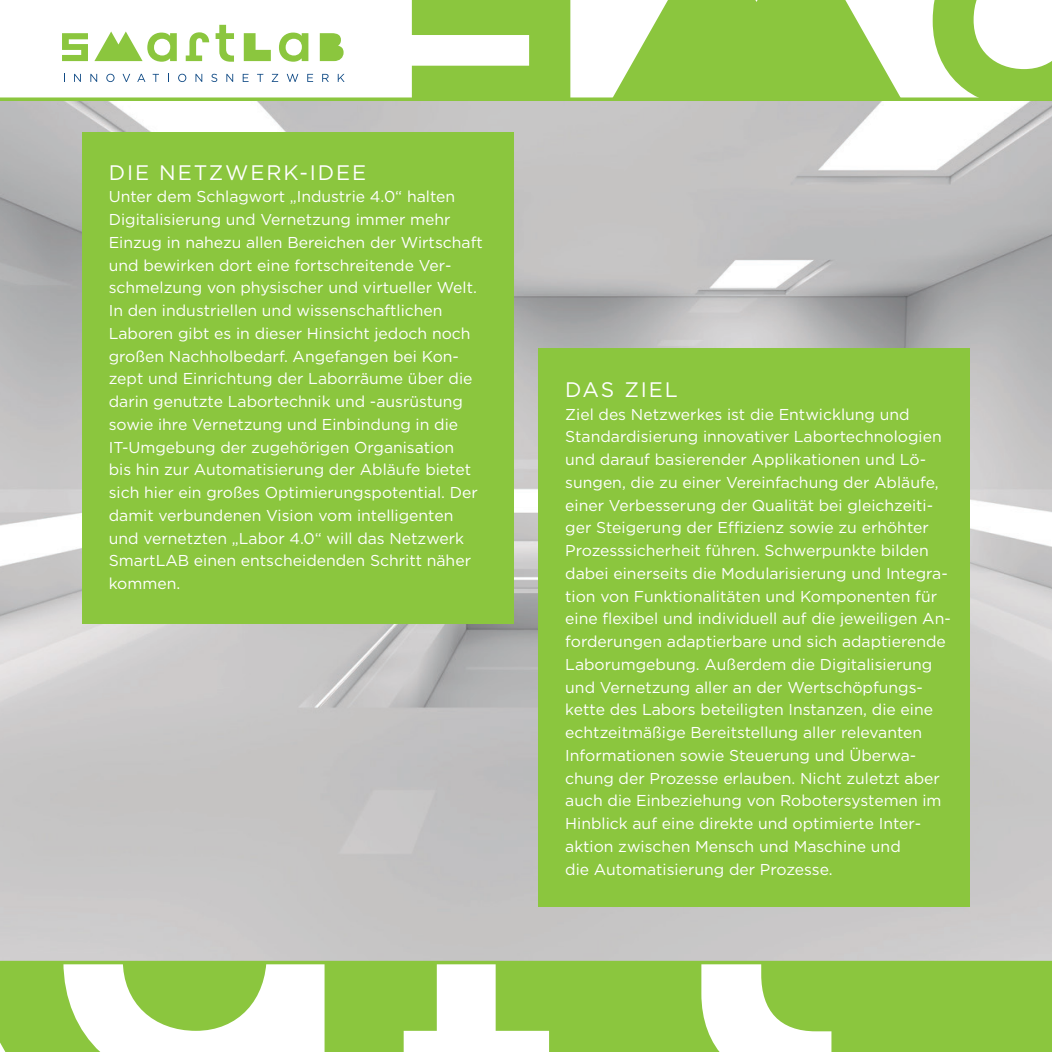
<style>
.page{position:relative;width:1052px;height:1052px;background:#fff}
.page>*{position:absolute;margin:0;border:0;box-sizing:border-box;transform-origin:0 0}
.t1{font:21px "Gotham";letter-spacing:.09em;color:#fff}
.t2{font:700 21px "Century Gothic";letter-spacing:.09em;color:#fff}
.t3{font:15.75px/22.8px "Gotham";color:#fff}
</style>
<div class="page">
<svg style="left:412px;top:0;width:158px;height:97px"></svg>
<svg style="left:613px;top:0;width:287px;height:97px"></svg>
<svg style="left:932px;top:0;width:120px;height:97px"></svg>
<img style="left:0;top:101px;width:1052px;height:860px">
<svg style="left:62px;top:33px;width:26px;height:28px"></svg>
<svg style="left:94px;top:31px;width:83px;height:31px"></svg>
<svg style="left:186px;top:32px;width:23px;height:29px"></svg>
<svg style="left:216px;top:25px;width:18px;height:37px"></svg>
<svg style="left:244px;top:33px;width:27px;height:28px"></svg>
<svg style="left:279px;top:33px;width:29px;height:29px"></svg>
<svg style="left:320px;top:33px;width:23px;height:28px"></svg>
<svg style="left:74px;top:74px;width:7px;height:8px"></svg>
<svg style="left:90px;top:74px;width:7px;height:8px"></svg>
<svg style="left:106px;top:74px;width:8px;height:8px"></svg>
<svg style="left:123px;top:74px;width:7px;height:8px"></svg>
<svg style="left:137px;top:74px;width:8px;height:8px"></svg>
<svg style="left:153px;top:74px;width:6px;height:8px"></svg>
<svg style="left:178px;top:74px;width:8px;height:8px"></svg>
<svg style="left:195px;top:74px;width:7px;height:8px"></svg>
<svg style="left:211px;top:74px;width:6px;height:8px"></svg>
<svg style="left:226px;top:74px;width:7px;height:8px"></svg>
<svg style="left:243px;top:74px;width:5px;height:8px"></svg>
<svg style="left:257px;top:74px;width:6px;height:8px"></svg>
<svg style="left:272px;top:74px;width:6px;height:8px"></svg>
<svg style="left:287px;top:74px;width:11px;height:8px"></svg>
<svg style="left:307px;top:74px;width:6px;height:8px"></svg>
<svg style="left:322px;top:74px;width:7px;height:8px"></svg>
<svg style="left:338px;top:74px;width:6px;height:8px"></svg>
<div style="left:82px;top:132px;width:431px;height:491px;background:#8bc63e"></div>
<div style="left:538px;top:348px;width:432px;height:559px;background:#8bc63e"></div>
<div style="left:0;top:962px;width:1052px;height:90px;background:#8bc63e"></div>
<svg style="left:0;top:1042px;width:5px;height:10px"></svg>
<svg style="left:63px;top:964px;width:261px;height:88px"></svg>
<svg style="left:404px;top:964px;width:146px;height:88px"></svg>
<svg style="left:701px;top:964px;width:130px;height:88px"></svg>
<hr style="left:0;top:97px;width:1052px;height:4px;background:#8bc63e">
<hr style="left:0;top:961px;width:1052px;height:3px;background:#8bc63e">
<h1 class="t1" style="left:109px;top:159px;width:259px">DIE NETZWERK-IDEE</h1>
<p class="t3" style="left:109px;top:185px;width:375px">Unter dem Schlagwort „Industrie 4.0“ halten Digitalisierung und Vernetzung immer mehr Einzug in nahezu allen Bereichen der Wirtschaft und bewirken dort eine fortschreitende Ver&shy;schmelzung von physischer und virtueller Welt.<br>In den industriellen und wissenschaftlichen Laboren gibt es in dieser Hinsicht jedoch noch großen Nachholbedarf. Angefangen bei Kon&shy;zept und Einrichtung der Laborräume über die darin genutzte Labortechnik und -ausrüstung sowie ihre Vernetzung und Einbindung in die IT-Umgebung der zugehörigen Organisation<br>bis hin zur Automatisierung der Abläufe bietet sich hier ein großes Optimierungspotential. Der damit verbundenen Vision vom intelligenten und vernetzten „Labor 4.0“ will das Netzwerk SmartLAB einen entscheidenden Schritt näher kommen.</p>
<h1 class="t1" style="left:565px;top:376px;width:114px">DAS ZIEL</h1>
<p class="t3" style="left:565px;top:402px;width:387px">Ziel des Netzwerkes ist die Entwicklung und Standardisierung innovativer Labortechnologien und darauf basierender Applikationen und Lö&shy;sungen, die zu einer Vereinfachung der Abläufe, einer Verbesserung der Qualität bei gleichzeiti&shy;ger Steigerung der Effizienz sowie zu erhöhter Prozesssicherheit führen. Schwerpunkte bilden dabei einerseits die Modularisierung und Integra&shy;tion von Funktionalitäten und Komponenten für eine flexibel und individuell auf die jeweiligen An&shy;forderungen adaptierbare und sich adaptierende Laborumgebung. Außerdem die Digitalisierung und Vernetzung aller an der Wertschöpfungs&shy;kette des Labors beteiligten Instanzen, die eine echtzeitmäßige Bereitstellung aller relevanten Informationen sowie Steuerung und Überwa&shy;chung der Prozesse erlauben. Nicht zuletzt aber auch die Einbeziehung von Robotersystemen im Hinblick auf eine direkte und optimierte Inter&shy;aktion zwischen Mensch und Maschine und<br>die Automatisierung der Prozesse.</p>
<h1 class="t2" style="left:584px;top:491px;width:98px">DAS ZIEL</h1>
</div>
